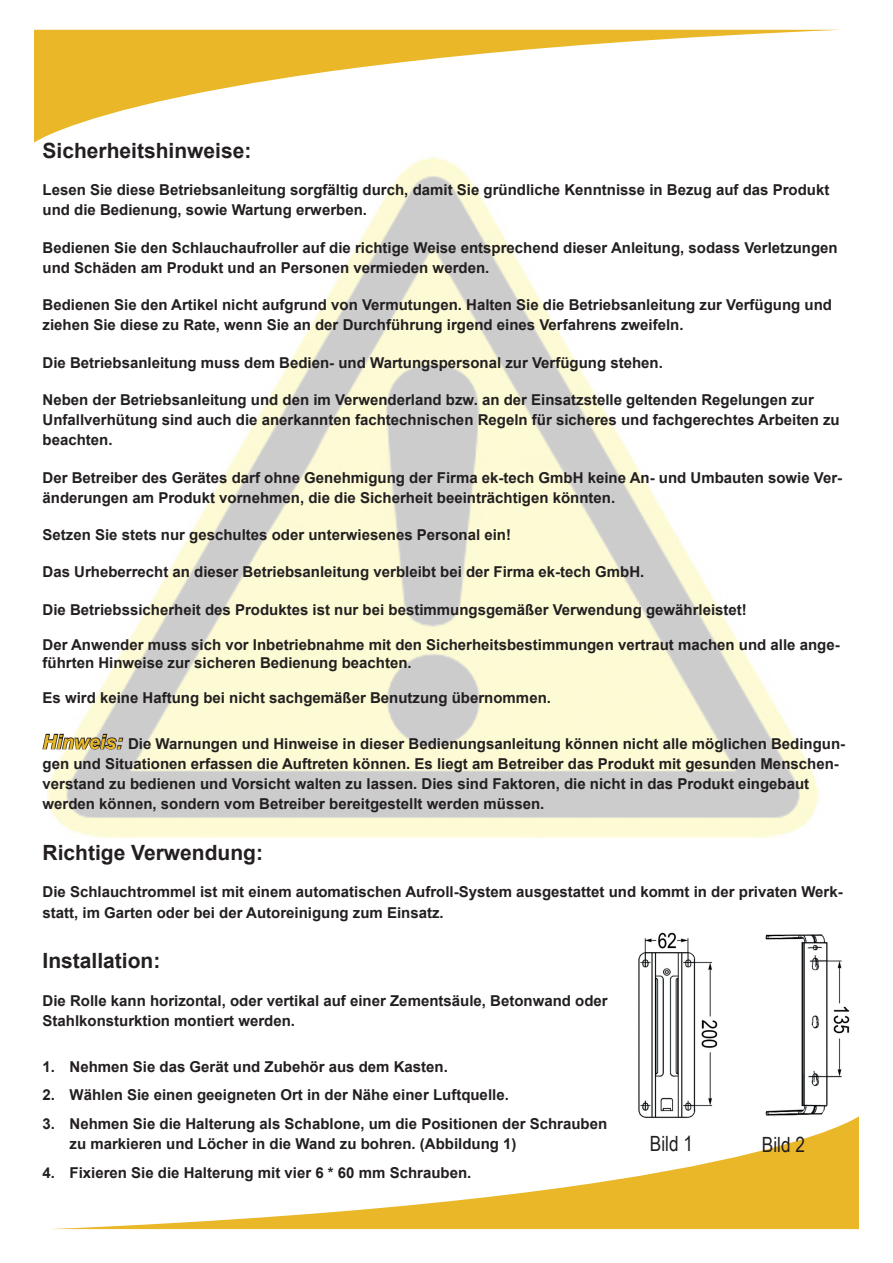
<style>
.page{position:relative;width:893px;height:1263px;background:#fff}
.page>*{position:absolute;margin:0;border:0;box-sizing:border-box;transform-origin:0 0}
.t1{font:700 21px "Arial";color:#231f20}
.t2{font:21px "Arial Narrow";color:#231f20}
.t3{font:700 15px/20.2px "Arial";color:#231f20}
.s1{font-style:italic;font-size:19.5px;color:#e9b727}
</style>
<div class="page">
<svg style="left:34px;top:30px;width:801px;height:113px"></svg>
<svg style="left:54px;top:1116px;width:805px;height:113px"></svg>
<img style="left:47px;top:157px;width:772px;height:681px">
<svg style="left:42px;top:733px;width:82px;height:18px"></svg>
<img style="left:634px;top:932px;width:216px;height:188px">
<h1 class="t1" style="left:43px;top:136px;width:210px">Sicherheitshinweise:</h1>
<p class="t3" style="left:43px;top:180px;width:788px">Lesen Sie diese Betriebsanleitung sorgfältig durch, damit Sie gründliche Kenntnisse in Bezug auf das Produkt und die Bedienung, sowie Wartung erwerben.</p>
<p class="t3" style="left:43px;top:237px;width:797px">Bedienen Sie den Schlauchaufroller auf die richtige Weise entsprechend dieser Anleitung, sodass Verletzungen und Schäden am Produkt und an Personen vermieden werden.</p>
<p class="t3" style="left:43px;top:295px;width:791px">Bedienen Sie den Artikel nicht aufgrund von Vermutungen. Halten Sie die Betriebsanleitung zur Verfügung und ziehen Sie diese zu Rate, wenn Sie an der Durchführung irgend eines Verfahrens zweifeln.</p>
<p class="t3" style="left:43px;top:352px;width:622px">Die Betriebsanleitung muss dem Bedien- und Wartungspersonal zur Verfügung stehen.</p>
<p class="t3" style="left:43px;top:390px;width:799px">Neben der Betriebsanleitung und den im Verwenderland bzw. an der Einsatzstelle geltenden Regelungen zur<br>Unfallverhütung sind auch die anerkannten fachtechnischen Regeln für sicheres und fachgerechtes Arbeiten zu beachten.</p>
<p class="t3" style="left:43px;top:467px;width:801px">Der Betreiber des Gerätes darf ohne Genehmigung der Firma ek-tech GmbH keine An- und Umbauten sowie Ver&shy;änderungen am Produkt vornehmen, die die Sicherheit beeinträchtigen könnten.</p>
<p class="t3" style="left:43px;top:525px;width:470px">Setzen Sie stets nur geschultes oder unterwiesenes Personal ein!</p>
<p class="t3" style="left:43px;top:562px;width:603px">Das Urheberrecht an dieser Betriebsanleitung verbleibt bei der Firma ek-tech GmbH.</p>
<p class="t3" style="left:43px;top:599px;width:706px">Die Betriebssicherheit des Produktes ist nur bei bestimmungsgemäßer Verwendung gewährleistet!</p>
<p class="t3" style="left:43px;top:636px;width:799px;line-height:18px">Der Anwender muss sich vor Inbetriebnahme mit den Sicherheitsbestimmungen vertraut machen und alle ange&shy;führten Hinweise zur sicheren Bedienung beachten.</p>
<p class="t3" style="left:43px;top:687px;width:510px">Es wird keine Haftung bei nicht sachgemäßer Benutzung übernommen.</p>
<p class="t3" style="left:43px;top:733px;width:804px"><span class="s1">Hinweis:</span> Die Warnungen und Hinweise in dieser Bedienungsanleitung können nicht alle möglichen Bedingun&shy;gen und Situationen erfassen die Auftreten können. Es liegt am Betreiber das Produkt mit gesunden Menschen&shy;verstand zu bedienen und Vorsicht walten zu lassen. Dies sind Faktoren, die nicht in das Produkt eingebaut werden können, sondern vom Betreiber bereitgestellt werden müssen.</p>
<h1 class="t1" style="left:43px;top:838px;width:222px">Richtige Verwendung:</h1>
<p class="t3" style="left:43px;top:882px;width:802px">Die Schlauchtrommel ist mit einem automatischen Aufroll-System ausgestattet und kommt in der privaten Werk&shy;statt, im Garten oder bei der Autoreinigung zum Einsatz.</p>
<h1 class="t1" style="left:43px;top:946px;width:119px">Installation:</h1>
<p class="t3" style="left:43px;top:990px;width:567px">Die Rolle kann horizontal, oder vertikal auf einer Zementsäule, Betonwand oder<br>Stahlkonsturktion montiert werden.</p>
<p class="t3" style="left:43px;top:1056px;width:407px">1. Nehmen Sie das Gerät und Zubehör aus dem Kasten.</p>
<p class="t3" style="left:43px;top:1085px;width:468px">2. Wählen Sie einen geeigneten Ort in der Nähe einer Luftquelle.</p>
<p class="t3" style="left:70px;top:1114px;width:539px;text-indent:-27px">3. Nehmen Sie die Halterung als Schablone, um die Positionen der Schrauben zu markieren und Löcher in die Wand zu bohren. (Abbildung 1)</p>
<p class="t3" style="left:43px;top:1163px;width:430px">4. Fixieren Sie die Halterung mit vier 6 * 60 mm Schrauben.</p>
<h1 class="t2" style="left:650px;top:1128px;width:45px">Bild 1</h1>
<h1 class="t2" style="left:762px;top:1129px;width:45px">Bild 2</h1>
</div>
